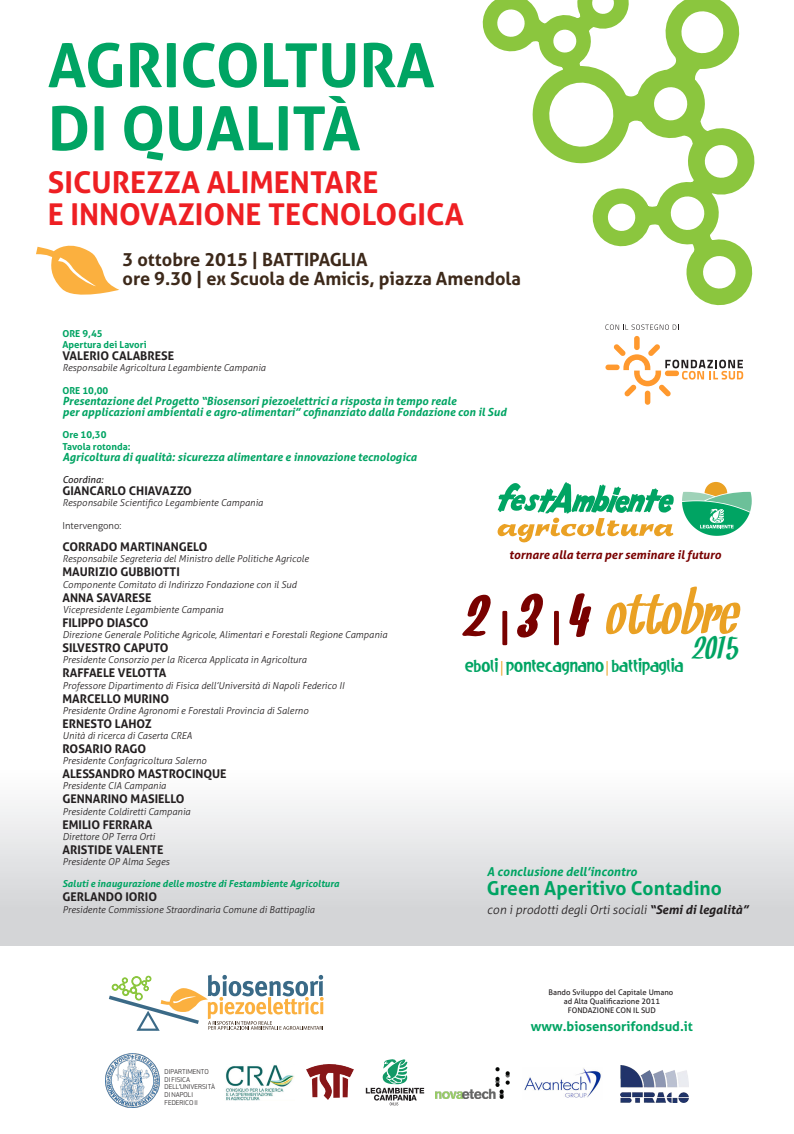
<style>
.page{position:relative;width:794px;height:1134px;background:#fff}
.page>*{position:absolute;margin:0;border:0;box-sizing:border-box;transform-origin:0 0}
.t1{font:62.36px "Snickles";color:#eaa124}
.t2{font:700 60.72px/63.1px "Aller";color:#00a463}
.t3{font:700 30.08px/31.2px "Aller";color:#ee1f23}
.t4{font:700 19.2px "Aller";color:#00a463}
.t5{font:700 18.16px/18.8px "Aller";color:#3d291a}
.t6{font:14.56px "Legambiente Next";color:#00a463}
.t7{font:700 13.24px "Aller";color:#00a463}
.t8{font:italic 300 12.24px "Aller";color:#231f20}
.t9{font:italic 700 12.24px "Aller";color:#00a463}
.t10{font:700 12px "Aller";color:#231f20}
.t11{font:italic 700 11.88px "Aller";color:#790100}
.t12{font:italic 700 11.2px/11.2px "Aller";color:#00a463}
.t13{font:italic 300 9.6px "Aller";color:#231f20}
.t14{font:italic 700 9.6px "Aller";color:#00a463}
.t15{font:700 9.6px/11.2px "Aller";color:#00a463}
.t16{font:300 9.6px "Aller";color:#231f20}
.t17{font:italic 9.6px "Aller";color:#231f20}
.t18{font:7.72px/8.8px "Aller";color:#231f20;text-align:center}
.t19{font:6.4px/7.7px "Apex New";color:#231f20}
.s1{font-size:60.24px;color:#790100}
.s2{font-size:32.88px;color:#790100}
.s3{font-family:"Myriad Pro";color:#eaa124}
.s4{font-weight:700}
</style>
<div class="page">
<div style="left:0;top:730px;width:794px;height:215px;background:linear-gradient(to bottom,#fff,#cecfd2)"></div>
<svg style="left:497px;top:482px;width:177px;height:60px"></svg>
<svg style="left:682px;top:482px;width:69px;height:54px"></svg>
<svg style="left:462px;top:594px;width:29px;height:43px"></svg>
<div style="left:502px;top:611px;width:5px;height:34px;border:2px solid #790100"></div>
<svg style="left:517px;top:593px;width:26px;height:45px"></svg>
<div style="left:554px;top:611px;width:5px;height:34px;border:2px solid #790100"></div>
<svg style="left:569px;top:593px;width:23px;height:44px"></svg>
<div style="left:605px;top:365px;width:14px;height:5px;background:#ff992e;border-radius:3px"></div>
<div style="left:634px;top:336px;width:5px;height:14px;background:#ff992e;border-radius:3px"></div>
<div style="left:645px;top:391px;width:5px;height:14px;background:#ff992e;border-radius:3px"></div>
<svg style="left:613px;top:344px;width:130px;height:53px"></svg>
<svg style="left:605px;top:324px;width:74px;height:6px"></svg>
<svg style="left:108px;top:975px;width:216px;height:56px"></svg>
<svg style="left:482px;top:0;width:273px;height:306px"></svg>
<svg style="left:36px;top:245px;width:83px;height:50px"></svg>
<img style="left:106px;top:1053px;width:53px;height:54px">
<img style="left:225px;top:1065px;width:69px;height:35px">
<img style="left:306px;top:1065px;width:47px;height:35px">
<svg style="left:366px;top:1059px;width:58px;height:46px"></svg>
<img style="left:436px;top:1067px;width:73px;height:31px">
<img style="left:524px;top:1068px;width:77px;height:30px">
<img style="left:620px;top:1066px;width:68px;height:37px">
<h2 class="t2" style="left:48px;top:34px;width:388px">AGRICOLTURA<br>DI QUALITÀ</h2>
<h3 class="t3" style="left:48px;top:167px;width:417px">SICUREZZA ALIMENTARE<br>E INNOVAZIONE TECNOLOGICA</h3>
<h3 class="t5" style="left:122px;top:250px;width:400px">3 ottobre 2015 | BATTIPAGLIA<br>ore 9.30 | ex Scuola de Amicis, piazza Amendola</h3>
<p class="t15" style="left:62px;top:328px;width:86px">ORE 9,45<br>Apertura dei Lavori</p>
<p class="t10" style="left:62px;top:348px;width:113px">VALERIO CALABRESE</p>
<p class="t13" style="left:62px;top:362px;width:205px">Responsabile Agricoltura Legambiente Campania</p>
<p class="t15" style="left:62px;top:385px;width:47px">ORE 10,00</p>
<p class="t12" style="left:62px;top:395px;width:445px">Presentazione del Progetto “Biosensori piezoelettrici a risposta in tempo reale<br>per applicazioni ambientali e agro-alimentari” cofinanziato dalla Fondazione con il Sud</p>
<p class="t15" style="left:62px;top:429px;width:70px">Ore 10,30<br>Tavola rotonda:</p>
<p class="t12" style="left:62px;top:451px;width:356px">Agricoltura di qualità: sicurezza alimentare e innovazione tecnologica</p>
<p class="t17" style="left:62px;top:474px;width:42px">Coordina:</p>
<p class="t10" style="left:62px;top:484px;width:131px">GIANCARLO CHIAVAZZO</p>
<p class="t13" style="left:62px;top:497px;width:202px">Responsabile Scientifico Legambiente Campania</p>
<p class="t16" style="left:62px;top:520px;width:61px">Intervengono:</p>
<p class="t10" style="left:62px;top:540px;width:146px">CORRADO MARTINANGELO</p>
<p class="t13" style="left:62px;top:553px;width:248px">Responsabile Segreteria del Ministro delle Politiche Agricole</p>
<p class="t10" style="left:62px;top:565px;width:119px">MAURIZIO GUBBIOTTI</p>
<p class="t13" style="left:62px;top:578px;width:236px">Componente Comitato di Indirizzo Fondazione con il Sud</p>
<p class="t10" style="left:62px;top:590px;width:91px">ANNA SAVARESE</p>
<p class="t13" style="left:62px;top:604px;width:163px">Vicepresidente Legambiente Campania</p>
<p class="t10" style="left:62px;top:615px;width:88px">FILIPPO DIASCO</p>
<p class="t13" style="left:62px;top:629px;width:326px">Direzione Generale Politiche Agricole, Alimentari e Forestali Regione Campania</p>
<p class="t10" style="left:62px;top:640px;width:108px">SILVESTRO CAPUTO</p>
<p class="t13" style="left:62px;top:654px;width:246px">Presidente Consorzio per la Ricerca Applicata in Agricoltura</p>
<p class="t10" style="left:62px;top:666px;width:105px">RAFFAELE VELOTTA</p>
<p class="t13" style="left:62px;top:679px;width:283px">Professore Dipartimento di Fisica dell’Università di Napoli Federico II</p>
<p class="t10" style="left:62px;top:691px;width:108px">MARCELLO MURINO</p>
<p class="t13" style="left:62px;top:704px;width:247px">Presidente Ordine Agronomi e Forestali Provincia di Salerno</p>
<p class="t10" style="left:62px;top:716px;width:91px">ERNESTO LAHOZ</p>
<p class="t13" style="left:62px;top:730px;width:131px">Unità di ricerca di Caserta CREA</p>
<p class="t10" style="left:62px;top:741px;width:85px">ROSARIO RAGO</p>
<p class="t13" style="left:62px;top:755px;width:146px">Presidente Confagricoltura Salerno</p>
<p class="t10" style="left:62px;top:766px;width:166px">ALESSANDRO MASTROCINQUE</p>
<p class="t13" style="left:62px;top:780px;width:105px">Presidente CIA Campania</p>
<p class="t10" style="left:62px;top:792px;width:124px">GENNARINO MASIELLO</p>
<p class="t13" style="left:62px;top:805px;width:130px">Presidente Coldiretti Campania</p>
<p class="t10" style="left:62px;top:817px;width:92px">EMILIO FERRARA</p>
<p class="t13" style="left:62px;top:830px;width:94px">Direttore OP Terra Orti</p>
<p class="t10" style="left:62px;top:842px;width:103px">ARISTIDE VALENTE</p>
<p class="t13" style="left:62px;top:856px;width:109px">Presidente OP Alma Seges</p>
<p class="t14" style="left:62px;top:878px;width:278px">Saluti e inaugurazione delle mostre di Festambiente Agricoltura</p>
<p class="t10" style="left:62px;top:890px;width:96px">GERLANDO IORIO</p>
<p class="t13" style="left:62px;top:903px;width:254px">Presidente Commissione Straordinaria Comune di Battipaglia</p>
<p class="t11" style="left:509px;top:548px;width:213px">tornare alla terra per seminare il futuro</p>
<h1 class="t1" style="left:469px;top:586px;width:273px"><span class="s1">2</span> <span class="s2">|</span> <span class="s1">3</span> <span class="s2">|</span> <span class="s1">4</span> ottobre<sub>2015</sub></h1>
<h3 class="t6" style="left:465px;top:658px;width:220px">EBOLI <span class="s3">|</span> PONTECAGNANO <span class="s3">|</span> BATTIPAGLIA</h3>
<p class="t9" style="left:487px;top:864px;width:152px">A conclusione dell’incontro</p>
<h3 class="t4" style="left:487px;top:876px;width:237px">Green Aperitivo Contadino</h3>
<p class="t8" style="left:487px;top:903px;width:263px">con i prodotti degli Orti sociali <span class="s4">“Semi di legalità”</span></p>
<p class="t18" style="left:548px;top:988px;width:126px">Bando Sviluppo del Capitale Umano ad Alta Qualificazione 2011<br>FONDAZIONE CON IL SUD</p>
<p class="t19" style="left:164px;top:1068px;width:52px">DIPARTIMENTO<br>DI FISICA<br>DELL’UNIVERSITÀ<br>DI NAPOLI<br>FEDERICO II</p>
<h3 class="t7" style="left:531px;top:1018px;width:164px">www.biosensorifondsud.it</h3>
</div>
